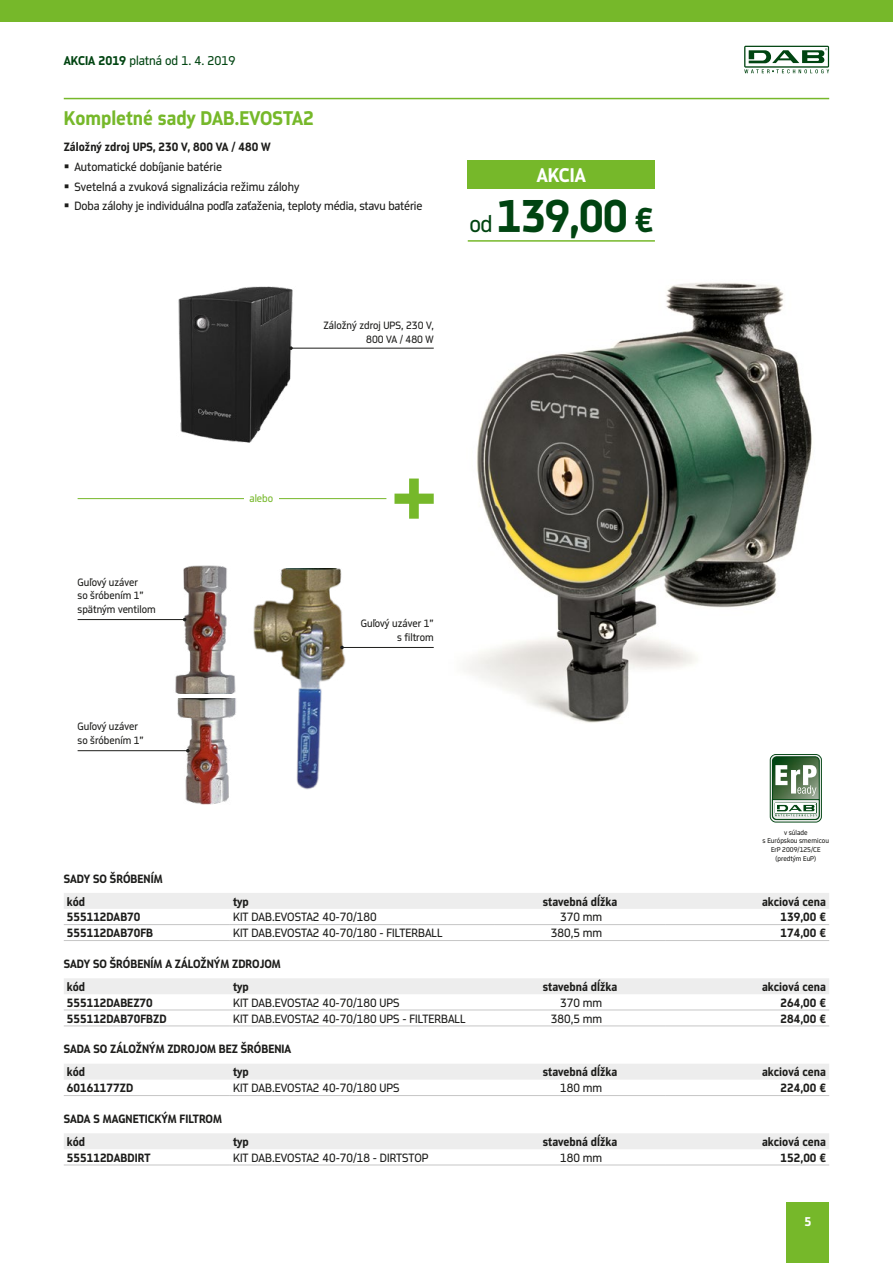
<style>
.page{position:relative;width:893px;height:1263px;background:#fff}
.page>*{position:absolute;margin:0;border:0;box-sizing:border-box;transform-origin:0 0}
.t1{font:48.75px "Metroflex Uni Bd CE";color:#041}
.Nadpis{font:21px "Metroflex Uni Bd CE";color:#76b82a}
.t2{font:21px "Metroflex Uni Bd CE";color:#fff}
.t3{font:13.5px "Metroflex Uni Reg CE";color:#041}
.t4{font:13.5px "Metroflex Uni Bd CE";color:#fff}
.TAB_-_Text{font:12.75px "Metroflex Uni Reg CE";color:#1d1d1b}
.TAB_-_Zahlavi{font:12.75px "Metroflex Uni Bd CE";color:#1d1d1b}
.Nadpis_tabulky{font:12.75px "Metroflex Uni Bd CE";color:#1d1d1b}
.TAB_-_Kod{font:12.75px "Metroflex Uni Bd CE";color:#1d1d1b}
.TAB_-_Cena{font:12.75px "Metroflex Uni Bd CE";color:#1d1d1b}
.Popis{font:12.75px "Metroflex Uni Bd CE";color:#1d1d1b}
.Popisek_obrazku{font:11.25px/13.5px "Metroflex Uni Reg CE";color:#1d1d1b}
.Popis-2{font:11.25px "Metroflex Uni Reg CE";color:#76b82a}
.Popisek_u_ikony{font:7.35px/8.9px "Metroflex Uni Reg CE";color:#1d1d1b;text-align:center}
.s1{font-family:"Metroflex Uni Bd CE"}
.s2{font-family:"Metroflex Uni Reg CE";font-size:24.45px}
.s3{font-size:36.6px}
</style>
<div class="page">
<div style="left:787px;top:1202px;width:42px;height:61px;background:#76b82a"></div>
<svg style="left:744px;top:46px;width:85px;height:27px"></svg>
<div style="left:0;top:0;width:893px;height:21px;background:#76b82a"></div>
<img style="left:420px;top:282px;width:392px;height:441px">
<img style="left:253px;top:569px;width:93px;height:221px">
<img style="left:173px;top:699px;width:63px;height:106px">
<img style="left:173px;top:565px;width:63px;height:129px">
<hr style="left:64px;top:98px;width:765px;height:1px;background:#76b82a">
<svg style="left:394px;top:478px;width:40px;height:41px"></svg>
<hr style="left:78px;top:498px;width:308px;height:1px;background:#76b82a">
<div style="left:244px;top:493px;width:34px;height:12px;background:#fff"></div>
<div style="left:64px;top:893px;width:765px;height:16px;background:#ededed"></div>
<hr style="left:64px;top:924px;width:166px;height:1px;background:#c6c6c6">
<hr style="left:230px;top:924px;width:265px;height:1px;background:#c6c6c6">
<hr style="left:495px;top:924px;width:170px;height:1px;background:#c6c6c6">
<hr style="left:665px;top:924px;width:164px;height:1px;background:#c6c6c6">
<hr style="left:64px;top:940px;width:166px;height:1px;background:#c6c6c6">
<hr style="left:230px;top:940px;width:265px;height:1px;background:#c6c6c6">
<hr style="left:495px;top:940px;width:170px;height:1px;background:#c6c6c6">
<hr style="left:665px;top:940px;width:164px;height:1px;background:#c6c6c6">
<div style="left:64px;top:978px;width:765px;height:16px;background:#ededed"></div>
<hr style="left:64px;top:1010px;width:166px;height:1px;background:#c6c6c6">
<hr style="left:230px;top:1010px;width:265px;height:1px;background:#c6c6c6">
<hr style="left:495px;top:1010px;width:170px;height:1px;background:#c6c6c6">
<hr style="left:665px;top:1010px;width:164px;height:1px;background:#c6c6c6">
<hr style="left:64px;top:1026px;width:166px;height:1px;background:#c6c6c6">
<hr style="left:230px;top:1026px;width:265px;height:1px;background:#c6c6c6">
<hr style="left:495px;top:1026px;width:170px;height:1px;background:#c6c6c6">
<hr style="left:665px;top:1026px;width:164px;height:1px;background:#c6c6c6">
<div style="left:64px;top:1064px;width:765px;height:15px;background:#ededed"></div>
<hr style="left:64px;top:1095px;width:166px;height:1px;background:#c6c6c6">
<hr style="left:230px;top:1095px;width:265px;height:1px;background:#c6c6c6">
<hr style="left:495px;top:1095px;width:170px;height:1px;background:#c6c6c6">
<hr style="left:665px;top:1095px;width:164px;height:1px;background:#c6c6c6">
<div style="left:64px;top:1133px;width:765px;height:16px;background:#ededed"></div>
<hr style="left:64px;top:1165px;width:166px;height:1px;background:#c6c6c6">
<hr style="left:230px;top:1165px;width:265px;height:1px;background:#c6c6c6">
<hr style="left:495px;top:1165px;width:170px;height:1px;background:#c6c6c6">
<hr style="left:665px;top:1165px;width:164px;height:1px;background:#c6c6c6">
<hr style="left:78px;top:750px;width:110px;height:1px;background:#1d1d1b">
<hr style="left:342px;top:647px;width:92px;height:1px;background:#1d1d1b">
<hr style="left:78px;top:619px;width:107px;height:1px;background:#1d1d1b">
<img style="left:178px;top:286px;width:172px;height:157px">
<hr style="left:291px;top:348px;width:143px;height:1px;background:#1d1d1b">
<svg style="left:289px;top:346px;width:4px;height:4px"></svg>
<svg style="left:770px;top:754px;width:52px;height:68px"></svg>
<div style="left:468px;top:161px;width:187px;height:28px;background:#76b82a"></div>
<hr style="left:468px;top:240px;width:187px;height:2px;background:#76b82a">
<p class="t3" style="left:64px;top:52px;width:173px"><span class="s1">AKCIA 2019</span> platná od 1. 4. 2019</p>
<p class="Nadpis" style="left:64px;top:105px;width:252px">Kompletné sady DAB.EVOSTA2</p>
<p class="Popis" style="left:64px;top:140px;width:208px">Záložný zdroj UPS, 230 V, 800 VA / 480 W</p>
<p class="TAB_-_Text" style="left:74px;top:159px;width:149px">Automatické dobíjanie batérie</p>
<p class="TAB_-_Text" style="left:74px;top:179px;width:226px">Svetelná a zvuková signalizácia režimu zálohy</p>
<p class="TAB_-_Text" style="left:75px;top:198px;width:349px">Doba zálohy je individuálna podľa zaťaženia, teploty média, stavu batérie</p>
<p class="Popisek_obrazku" style="left:323px;top:318px;width:112px;text-align:right">Záložný zdroj UPS, 230 V,<br>800 VA / 480 W</p>
<p class="t2" style="left:537px;top:162px;width:51px">AKCIA</p>
<p class="t1" style="left:469px;top:186px;width:185px"><span class="s2">od</span> 139,00 <span class="s3">€</span></p>
<p class="Popisek_obrazku" style="left:78px;top:575px;width:80px">Guľový uzáver<br>so šróbením 1” spätným ventilom</p>
<p class="Popisek_obrazku" style="left:78px;top:719px;width:68px">Guľový uzáver so šróbením 1”</p>
<p class="Popis-2" style="left:250px;top:491px;width:25px">alebo</p>
<p class="Popisek_obrazku" style="left:361px;top:616px;width:74px;text-align:right">Guľový uzáver 1” s filtrom</p>
<p class="Popisek_u_ikony" style="left:763px;top:827px;width:68px">v súlade<br>s Európskou smernicou<br>ErP 2009/125/CE (predtým EuP)</p>
<p class="Nadpis_tabulky" style="left:64px;top:871px;width:100px">SADY SO ŠRÓBENÍM</p>
<p class="TAB_-_Zahlavi" style="left:67px;top:894px;width:20px">kód</p>
<p class="TAB_-_Zahlavi" style="left:233px;top:894px;width:17px">typ</p>
<p class="TAB_-_Zahlavi" style="left:543px;top:894px;width:76px">stavebná dĺžka</p>
<p class="TAB_-_Zahlavi" style="left:762px;top:894px;width:65px">akciová cena</p>
<p class="TAB_-_Kod" style="left:67px;top:909px;width:75px">555112DAB70</p>
<p class="TAB_-_Text" style="left:233px;top:910px;width:145px">KIT DAB.EVOSTA2 40-70/180</p>
<p class="TAB_-_Text" style="left:560px;top:910px;width:44px">370 mm</p>
<p class="TAB_-_Cena" style="left:781px;top:909px;width:47px">139,00 €</p>
<p class="TAB_-_Kod" style="left:67px;top:925px;width:88px">555112DAB70FB</p>
<p class="TAB_-_Text" style="left:233px;top:926px;width:211px">KIT DAB.EVOSTA2 40-70/180 - FILTERBALL</p>
<p class="TAB_-_Text" style="left:551px;top:926px;width:53px">380,5 mm</p>
<p class="TAB_-_Cena" style="left:781px;top:925px;width:47px">174,00 €</p>
<p class="Nadpis_tabulky" style="left:64px;top:956px;width:218px">SADY SO ŠRÓBENÍM A ZÁLOŽNÝM ZDROJOM</p>
<p class="TAB_-_Zahlavi" style="left:67px;top:979px;width:20px">kód</p>
<p class="TAB_-_Zahlavi" style="left:233px;top:979px;width:17px">typ</p>
<p class="TAB_-_Zahlavi" style="left:543px;top:979px;width:76px">stavebná dĺžka</p>
<p class="TAB_-_Zahlavi" style="left:762px;top:979px;width:65px">akciová cena</p>
<p class="TAB_-_Kod" style="left:67px;top:995px;width:87px">555112DABEZ70</p>
<p class="TAB_-_Text" style="left:233px;top:995px;width:168px">KIT DAB.EVOSTA2 40-70/180 UPS</p>
<p class="TAB_-_Text" style="left:560px;top:995px;width:44px">370 mm</p>
<p class="TAB_-_Cena" style="left:781px;top:995px;width:47px">264,00 €</p>
<p class="TAB_-_Kod" style="left:67px;top:1011px;width:101px">555112DAB70FBZD</p>
<p class="TAB_-_Text" style="left:233px;top:1011px;width:234px">KIT DAB.EVOSTA2 40-70/180 UPS - FILTERBALL</p>
<p class="TAB_-_Text" style="left:551px;top:1011px;width:53px">380,5 mm</p>
<p class="TAB_-_Cena" style="left:781px;top:1011px;width:47px">284,00 €</p>
<p class="Nadpis_tabulky" style="left:64px;top:1041px;width:229px">SADA SO ZÁLOŽNÝM ZDROJOM BEZ ŠRÓBENIA</p>
<p class="TAB_-_Zahlavi" style="left:67px;top:1064px;width:20px">kód</p>
<p class="TAB_-_Zahlavi" style="left:233px;top:1064px;width:17px">typ</p>
<p class="TAB_-_Zahlavi" style="left:543px;top:1064px;width:76px">stavebná dĺžka</p>
<p class="TAB_-_Zahlavi" style="left:762px;top:1064px;width:65px">akciová cena</p>
<p class="TAB_-_Kod" style="left:67px;top:1080px;width:68px">60161177ZD</p>
<p class="TAB_-_Text" style="left:233px;top:1081px;width:168px">KIT DAB.EVOSTA2 40-70/180 UPS</p>
<p class="TAB_-_Text" style="left:560px;top:1081px;width:44px">180 mm</p>
<p class="TAB_-_Cena" style="left:781px;top:1080px;width:47px">224,00 €</p>
<p class="Nadpis_tabulky" style="left:64px;top:1111px;width:160px">SADA S MAGNETICKÝM FILTROM</p>
<p class="TAB_-_Zahlavi" style="left:67px;top:1134px;width:20px">kód</p>
<p class="TAB_-_Zahlavi" style="left:233px;top:1134px;width:17px">typ</p>
<p class="TAB_-_Zahlavi" style="left:543px;top:1134px;width:76px">stavebná dĺžka</p>
<p class="TAB_-_Zahlavi" style="left:762px;top:1134px;width:65px">akciová cena</p>
<p class="TAB_-_Kod" style="left:67px;top:1150px;width:85px">555112DABDIRT</p>
<p class="TAB_-_Text" style="left:233px;top:1150px;width:197px">KIT DAB.EVOSTA2 40-70/18 - DIRTSTOP</p>
<p class="TAB_-_Text" style="left:560px;top:1150px;width:44px">180 mm</p>
<p class="TAB_-_Cena" style="left:781px;top:1150px;width:47px">152,00 €</p>
<p class="t4" style="left:804px;top:1214px;width:8px">5</p>
</div>
